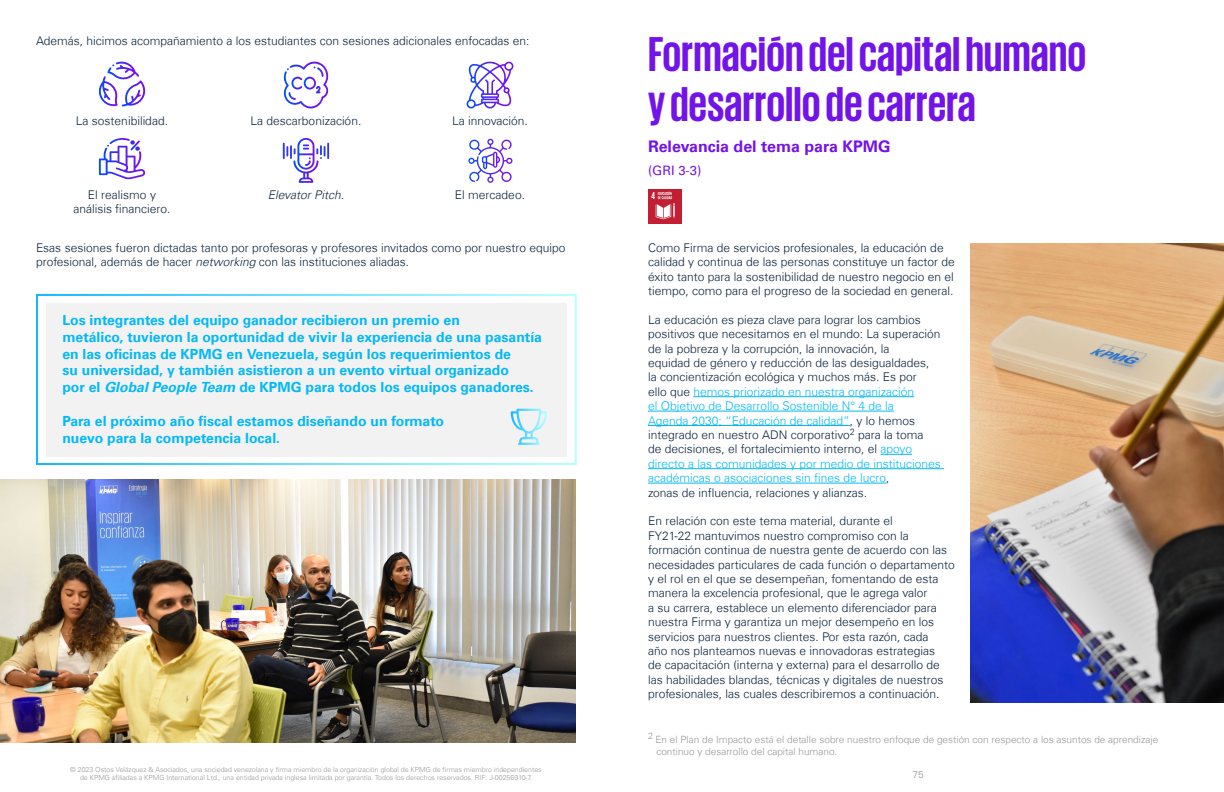
<style>
.page{position:relative;width:1224px;height:792px;background:#fff}
.page>*{position:absolute;margin:0;border:0;box-sizing:border-box;transform-origin:0 0}
.t1{font:700 50px/50px "KPMG";color:#7213e9}
.t2{font:700 16px "Universfor KPMG";color:#7213e9}
.t3{font:700 14px/16.8px "Universfor KPMG";color:#04b8f7}
.t4{font:13px "Universfor KPMG";color:#7213e9}
.t5{font:300 12px/14.4px "Universfor KPMG";color:#0b233b}
.t6{font:italic 300 12px "Universfor KPMG";color:#0b233b}
.t7{font:300 10px/12px "Universfor KPMG";color:#989898}
.t8{font:300 7px/8.4px "Universfor KPMG";color:#989898;text-align:center}
.s1{font-style:italic}
.s2{color:#04b8f7}
</style>
<div class="page">
<svg style="left:98px;top:62px;width:47px;height:45px"></svg>
<svg style="left:283px;top:62px;width:45px;height:47px"></svg>
<svg style="left:466px;top:61px;width:48px;height:48px"></svg>
<svg style="left:99px;top:138px;width:46px;height:41px"></svg>
<svg style="left:283px;top:138px;width:46px;height:45px"></svg>
<svg style="left:468px;top:139px;width:44px;height:44px"></svg>
<div style="left:46px;top:304px;width:521px;height:153px;background:#f2f2f2"></div>
<div style="left:36px;top:294px;width:541px;height:171px;border:2px solid #fff"></div>
<svg style="left:511px;top:409px;width:36px;height:36px"></svg>
<img style="left:0;top:480px;width:576px;height:263px">
<img style="left:648px;top:190px;width:33px;height:33px">
<hr style="left:693px;top:396px;width:221px;height:1px;background:#04b8f7">
<hr style="left:648px;top:411px;width:246px;height:1px;background:#04b8f7">
<hr style="left:648px;top:425px;width:202px;height:1px;background:#04b8f7">
<hr style="left:881px;top:454px;width:31px;height:1px;background:#04b8f7">
<hr style="left:648px;top:468px;width:296px;height:1px;background:#04b8f7">
<hr style="left:648px;top:483px;width:238px;height:1px;background:#04b8f7">
<img style="left:971px;top:243px;width:253px;height:460px">
<p class="t5" style="left:36px;top:33px;width:495px">Además, hicimos acompañamiento a los estudiantes con sesiones adicionales enfocadas en:</p>
<p class="t5" style="left:76px;top:113px;width:94px">La sostenibilidad.</p>
<p class="t5" style="left:73px;top:187px;width:99px;text-align:center">El realismo y análisis financiero.</p>
<p class="t5" style="left:251px;top:113px;width:112px">La descarbonización.</p>
<p class="t6" style="left:268px;top:187px;width:78px">Elevator Pitch.</p>
<p class="t5" style="left:452px;top:113px;width:77px">La innovación.</p>
<p class="t5" style="left:455px;top:187px;width:72px">El mercadeo.</p>
<p class="t5" style="left:36px;top:240px;width:531px">Esas sesiones fueron dictadas tanto por profesoras y profesores invitados como por nuestro equipo profesional, además de hacer <span class="s1">networking</span> con las instituciones aliadas.</p>
<p class="t3" style="left:62px;top:312px;width:481px">Los integrantes del equipo ganador recibieron un premio en<br>metálico, tuvieron la oportunidad de vivir la experiencia de una pasantía en las oficinas de KPMG en Venezuela, según los requerimientos de<br>su universidad, y también asistieron a un evento virtual organizado<br>por el <span class="s1">Global People Team</span> de KPMG para todos los equipos ganadores.</p>
<p class="t3" style="left:62px;top:413px;width:383px">Para el próximo año fiscal estamos diseñando un formato nuevo para la competencia local.</p>
<h1 class="t1" style="left:648px;top:28px;width:440px">Formación del capital humano y desarrollo de carrera</h1>
<h2 class="t2" style="left:648px;top:137px;width:244px">Relevancia del tema para KPMG</h2>
<p class="t4" style="left:648px;top:162px;width:55px">(GRI 3-3)</p>
<p class="t5" style="left:648px;top:240px;width:308px">Como Firma de servicios profesionales, la educación de calidad y continua de las personas constituye un factor de éxito tanto para la sostenibilidad de nuestro negocio en el tiempo, como para el progreso de la sociedad en general.</p>
<p class="t5" style="left:648px;top:312px;width:294px">La educación es pieza clave para lograr los cambios positivos que necesitamos en el mundo: La superación de la pobreza y la corrupción, la innovación, la<br>equidad de género y reducción de las desigualdades, la concientización ecológica y muchos más. Es por<br>ello que <span class="s2">hemos priorizado en nuestra organización<br>el Objetivo de Desarrollo Sostenible N° 4 de la<br>Agenda 2030: “Educación de calidad”</span>, y lo hemos integrado en nuestro ADN corporativo<sup>2</sup> para la toma<br>de decisiones, el fortalecimiento interno, el <span class="s2">apoyo directo a las comunidades y por medio de instituciones académicas o asociaciones sin fines de lucro</span>,<br>zonas de influencia, relaciones y alianzas.</p>
<p class="t5" style="left:648px;top:514px;width:308px">En relación con este tema material, durante el<br>FY21-22 mantuvimos nuestro compromiso con la formación continua de nuestra gente de acuerdo con las necesidades particulares de cada función o departamento y el rol en el que se desempeñan, fomentando de esta manera la excelencia profesional, que le agrega valor<br>a su carrera, establece un elemento diferenciador para nuestra Firma y garantiza un mejor desempeño en los servicios para nuestros clientes. Por esta razón, cada<br>año nos planteamos nuevas e innovadoras estrategias<br>de capacitación (interna y externa) para el desarrollo de las habilidades blandas, técnicas y digitales de nuestros profesionales, las cuales describiremos a continuación.</p>
<p class="t7" style="left:656px;top:733px;width:503px;text-indent:-8px"><sup>2</sup> En el Plan de Impacto está el detalle sobre nuestro enfoque de gestión con respecto a los asuntos de aprendizaje continuo y desarrollo del capital humano.</p>
<p class="t8" style="left:70px;top:765px;width:473px">© 2023 Ostos Velázquez &amp; Asociados, una sociedad venezolana y firma miembro de la organización global de KPMG de firmas miembro independientes de KPMG afiliadas a KPMG International Ltd., una entidad privada inglesa limitada por garantía. Todos los derechos reservados. RIF: J-00256910-7.</p>
<p class="t7" style="left:912px;top:768px;width:13px">75</p>
</div>
